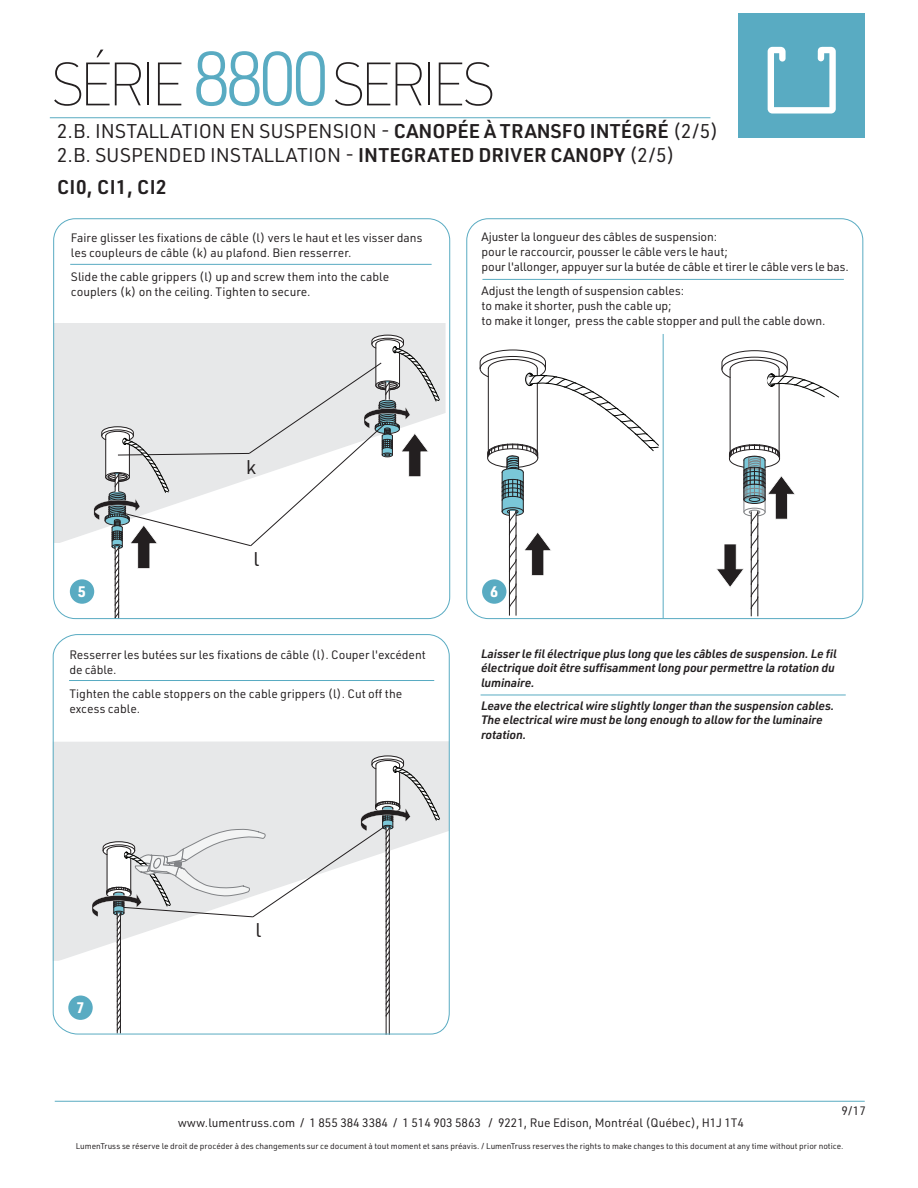
<style>
.page{position:relative;width:918px;height:1188px;background:#fff}
.page>*{position:absolute;margin:0;border:0;box-sizing:border-box;transform-origin:0 0}
.t1{font:100 60px "URWDIN";letter-spacing:-.1em;color:#231f20}
.t2{font:19.5px/24px "URWDIN";color:#231f20}
.t3{font:600 19.5px "URWDIN";letter-spacing:.02em;color:#231f20}
.t4{font:700 15px "URWDIN";color:#fff}
.t5{font:12px/15px "URWDIN";color:#231f20}
.t6{font:italic 600 12px/14.4px "URWDIN";letter-spacing:-.01em;color:#231f20}
.t7{font:8.25px "URWDIN";color:#231f20}
.s1{font-weight:300;font-size:75px;color:#59abc2}
.s2{font-weight:600}
</style>
<div class="page">
<div style="left:738px;top:14px;width:127px;height:124px;background:#59abc2"></div>
<svg style="left:768px;top:47px;width:68px;height:67px"></svg>
<hr style="left:55px;top:1101px;width:810px;height:1px;background:#59abc2">
<hr style="left:50px;top:117px;width:660px;height:1px;background:#59abc2">
<svg style="left:55px;top:324px;width:391px;height:219px;fill:#e7e8e9"></svg>
<hr style="left:70px;top:264px;width:362px;height:1px;background:#59abc2">
<div style="left:70px;top:579px;width:24px;height:25px;background:#59abc2;border-radius:50%"></div>
<hr style="left:482px;top:279px;width:362px;height:1px;background:#59abc2">
<hr style="left:751px;top:511px;width:1px;height:105px;background:#231f20">
<hr style="left:758px;top:511px;width:1px;height:105px;background:#231f20">
<svg style="left:716px;top:350px;width:123px;height:259px"></svg>
<hr style="left:509px;top:511px;width:1px;height:105px;background:#231f20">
<hr style="left:516px;top:511px;width:1px;height:105px;background:#231f20">
<svg style="left:94px;top:334px;width:346px;height:285px"></svg>
<svg style="left:479px;top:349px;width:180px;height:260px"></svg>
<hr style="left:663px;top:334px;width:1px;height:284px;background:#59abc2">
<svg style="left:52px;top:634px;width:398px;height:401px"></svg>
<hr style="left:481px;top:695px;width:365px;height:1px;background:#59abc2">
<h1 class="t1" style="left:50px;top:45px;width:448px">SÉRIE <span class="s1">8800</span> SERIES</h1>
<h2 class="t2" style="left:57px;top:119px;width:663px">2.B. INSTALLATION EN SUSPENSION - <span class="s2">CANOPÉE À TRANSFO INTÉGRÉ</span> (2/5)<br>2.B. SUSPENDED INSTALLATION - <span class="s2">INTEGRATED DRIVER CANOPY</span> (2/5)</h2>
<h2 class="t3" style="left:57px;top:174px;width:111px">CI0, CI1, CI2</h2>
<p class="t5" style="left:71px;top:230px;width:353px">Faire glisser les fixations de câble (l) vers le haut et les visser dans les coupleurs de câble (k) au plafond. Bien resserrer.</p>
<p class="t5" style="left:71px;top:269px;width:320px">Slide the cable grippers (l) up and screw them into the cable couplers (k) on the ceiling. Tighten to secure.</p>
<h2 class="t2" style="left:246px;top:455px;width:11px">k</h2>
<p class="t4" style="left:78px;top:581px;width:10px">5</p>
<h2 class="t2" style="left:253px;top:546px;width:7px">l</h2>
<p class="t5" style="left:69px;top:646px;width:358px">Resserrer les butées sur les fixations de câble (l). Couper l'excédent de câble.</p>
<p class="t5" style="left:69px;top:685px;width:334px">Tighten the cable stoppers on the cable grippers (l). Cut off the excess cable.</p>
<p class="t5" style="left:482px;top:229px;width:369px">Ajuster la longueur des câbles de suspension:<br>pour le raccourcir, pousser le câble vers le haut;<br>pour l'allonger, appuyer sur la butée de câble et tirer le câble vers le bas.</p>
<p class="t5" style="left:482px;top:283px;width:345px">Adjust the length of suspension cables:<br>to make it shorter, push the cable up;<br>to make it longer, press the cable stopper and pull the cable down.</p>
<p class="t4" style="left:490px;top:581px;width:10px">6</p>
<p class="t6" style="left:481px;top:646px;width:357px">Laisser le fil électrique plus long que les câbles de suspension. Le fil électrique doit être suffisamment long pour permettre la rotation du luminaire.</p>
<p class="t6" style="left:481px;top:698px;width:355px">Leave the electrical wire slightly longer than the suspension cables.<br>The electrical wire must be long enough to allow for the luminaire rotation.</p>
<p class="t4" style="left:76px;top:997px;width:10px">7</p>
<h2 class="t2" style="left:256px;top:917px;width:7px">l</h2>
<p class="t5" style="left:841px;top:1103px;width:26px">9/17</p>
<p class="t5" style="left:178px;top:1115px;width:568px">www.lumentruss.com / 1 855 384 3384 / 1 514 903 5863 / 9221, Rue Edison, Montréal (Québec), H1J 1T4</p>
<p class="t7" style="left:76px;top:1141px;width:769px">LumenTruss se réserve le droit de procéder à des changements sur ce document à tout moment et sans préavis. / LumenTruss reserves the rights to make changes to this document at any time without prior notice.</p>
</div>
